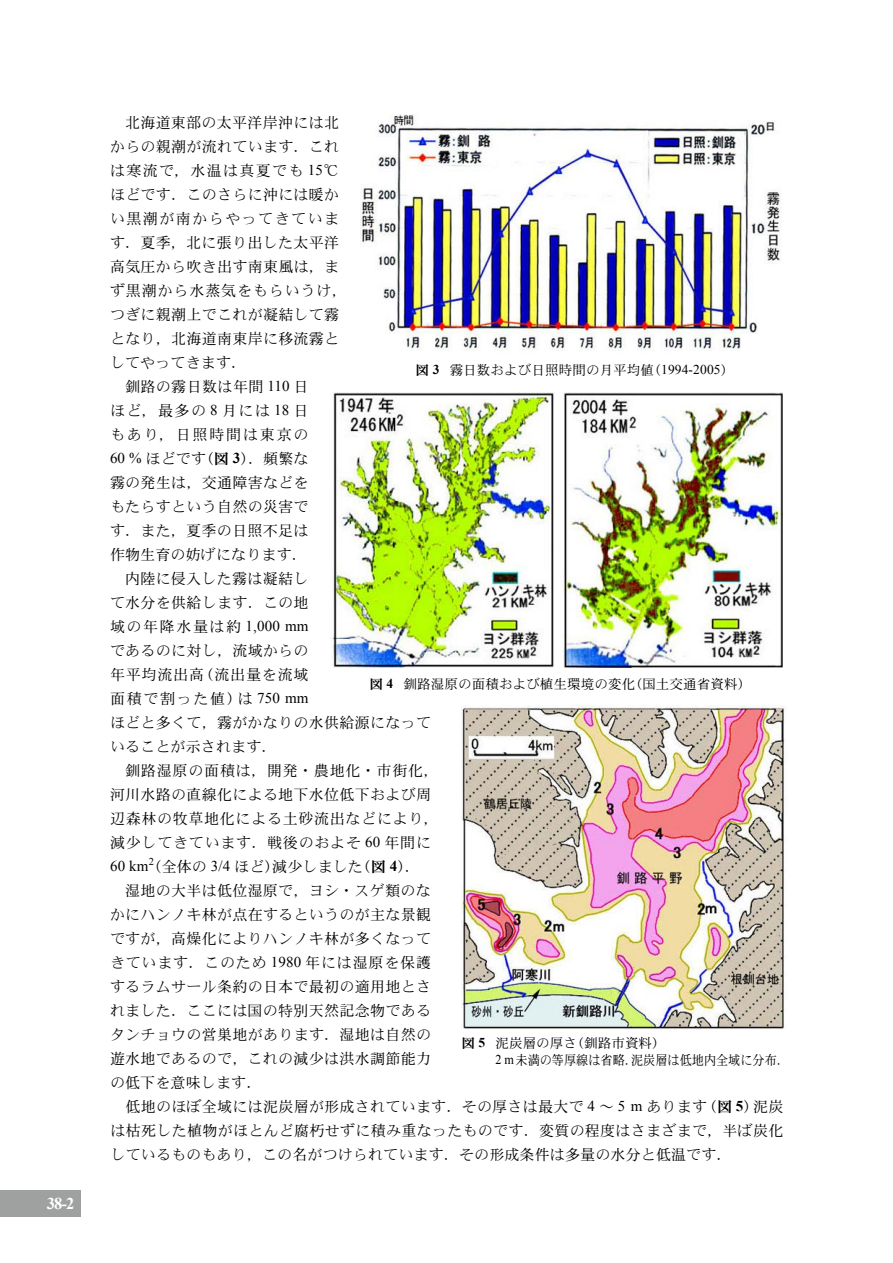
<style>
.page{position:relative;width:893px;height:1263px;background:#fff}
.page>*{position:absolute;margin:0;border:0;box-sizing:border-box;transform-origin:0 0}
.t1{font:700 16.5px "Times New Roman";color:#fff}
.t2{font:15px/24px "DFHS Mincho W3 WIN RKSJ H";letter-spacing:.02em;color:#000;text-align:justify}
.t3{font:15px "DFHS Mincho W3 WIN RKSJ H";letter-spacing:.055em;color:#000}
.t4{font:15px "DFHS Mincho W3 WIN RKSJ H";letter-spacing:.045em;color:#000}
.t5{font:15px "DFHS Mincho W3 WIN RKSJ H";letter-spacing:.05em;color:#000}
.t6{font:15px "DFHS Mincho W3 WIN RKSJ H";letter-spacing:.09em;color:#000}
.t7{font:15px "DFHS Mincho W3 WIN RKSJ H";letter-spacing:.06em;color:#000}
.t8{font:15px "DFHS Mincho W3 WIN RKSJ H";letter-spacing:.105em;color:#000}
.t9{font:15px "DFHS Mincho W3 WIN RKSJ H";letter-spacing:.1em;color:#000}
.t10{font:15px "DFHS Mincho W3 WIN RKSJ H";letter-spacing:.11em;color:#000}
.t11{font:15px "DFHS Mincho W3 WIN RKSJ H";letter-spacing:.125em;color:#000}
.t12{font:13.5px/16.5px "DFHS Mincho W3 WIN RKSJ H";letter-spacing:.01em;color:#000}
.t13{font:10.5px "Times New Roman";color:#000}
.s1{font-family:"Times New Roman"}
.s2{font-family:"DFHS Mincho W7 WIN RKSJ H"}
.s3{font-family:"Times New Roman";font-weight:700}
</style>
<div class="page">
<div style="left:0;top:1191px;width:81px;height:26px;background:#9fa0a0"></div>
<img style="left:361px;top:115px;width:420px;height:236px">
<img style="left:330px;top:392px;width:224px;height:276px">
<img style="left:461px;top:706px;width:324px;height:323px">
<img style="left:563px;top:392px;width:220px;height:276px">
<p class="t1" style="left:47px;top:1192px;width:29px">38-2</p>
<p class="t2" style="left:125px;top:110px;width:216px">北海道東部の太平洋岸沖には北</p>
<p class="t2" style="left:110px;top:134px;width:231px">からの親潮が流れています．これ</p>
<p class="t6" style="left:110px;top:163px;width:231px">は寒流で，水温は真夏でも <span class="s1">15</span>℃</p>
<p class="t2" style="left:110px;top:182px;width:231px">ほどです．このさらに沖には暖か</p>
<p class="t9" style="left:110px;top:211px;width:231px">い黒潮が南からやってきていま</p>
<p class="t2" style="left:110px;top:230px;width:231px">す．夏季，北に張り出した太平洋</p>
<p class="t2" style="left:110px;top:254px;width:231px">高気圧から吹き出す南東風は，ま</p>
<p class="t7" style="left:110px;top:283px;width:238px">ず黒潮から水蒸気をもらいうけ，</p>
<p class="t2" style="left:110px;top:302px;width:231px">つぎに親潮上でこれが凝結して霧</p>
<p class="t2" style="left:110px;top:326px;width:231px">となり，北海道南東岸に移流霧と</p>
<p class="t2" style="left:110px;top:350px;width:138px">してやってきます．</p>
<p class="t2" style="left:125px;top:374px;width:185px">釧路の霧日数は年間 <span class="s1">110</span> 日</p>
<p class="t2" style="left:110px;top:398px;width:200px">ほど，最多の <span class="s1">8</span> 月には <span class="s1">18</span> 日</p>
<p class="t11" style="left:110px;top:427px;width:200px">もあり，日照時間は東京の</p>
<p class="t2" style="left:110px;top:446px;width:200px"><span class="s1">60 %</span> ほどです（<span class="s2">図</span> <span class="s3">3</span>）．頻繁な</p>
<p class="t2" style="left:110px;top:470px;width:200px">霧の発生は，交通障害などを</p>
<p class="t2" style="left:110px;top:494px;width:200px">もたらすという自然の災害で</p>
<p class="t2" style="left:110px;top:518px;width:200px">す．また，夏季の日照不足は</p>
<p class="t2" style="left:110px;top:542px;width:198px">作物生育の妨げになります．</p>
<p class="t2" style="left:125px;top:566px;width:185px">内陸に侵入した霧は凝結し</p>
<p class="t2" style="left:110px;top:590px;width:200px">て水分を供給します．この地</p>
<p class="t8" style="left:110px;top:619px;width:200px">域の年降水量は約<span class="s1">1,000 mm</span></p>
<p class="t2" style="left:110px;top:638px;width:200px">であるのに対し，流域からの</p>
<p class="t3" style="left:110px;top:667px;width:200px">年平均流出高（流出量を流域</p>
<p class="t10" style="left:110px;top:691px;width:200px">面積で割った値）は <span class="s1">750 mm</span></p>
<p class="t2" style="left:110px;top:710px;width:323px">ほどと多くて，霧がかなりの水供給源になって</p>
<p class="t2" style="left:110px;top:734px;width:168px">いることが示されます．</p>
<p class="t3" style="left:125px;top:763px;width:315px">釧路湿原の面積は，開発・農地化・市街化，</p>
<p class="t2" style="left:110px;top:782px;width:323px">河川水路の直線化による地下水位低下および周</p>
<p class="t4" style="left:110px;top:811px;width:330px">辺森林の牧草地化による土砂流出などにより，</p>
<p class="t5" style="left:110px;top:835px;width:322px">減少してきています．戦後のおよそ <span class="s1">60</span> 年間に</p>
<p class="t2" style="left:110px;top:854px;width:311px"><span class="s1">60 km</span>（全体の <span class="s1">3/4</span> ほど）減少しました（<span class="s2">図</span> <span class="s3">4</span>）．</p>
<p class="t12" style="left:416px;top:362px;width:320px"><span class="s2">図</span> <span class="s3">3</span> 霧日数および日照時間の月平均値（<span class="s1">1994-2005</span>）</p>
<p class="t12" style="left:370px;top:676px;width:383px"><span class="s2">図</span> <span class="s3">4</span> 釧路湿原の面積および植生環境の変化（国土交通省資料）</p>
<p class="t13" style="left:149px;top:854px;width:7px">2</p>
<p class="t2" style="left:110px;top:878px;width:323px;text-indent:15px">湿地の大半は低位湿原で，ヨシ・スゲ類のなかにハンノキ林が点在するというのが主な景観ですが，高燥化によりハンノキ林が多くなってきています．このため <span class="s1">1980</span> 年には湿原を保護するラムサール条約の日本で最初の適用地とされました．ここには国の特別天然記念物であるタンチョウの営巣地があります．湿地は自然の遊水地であるので，これの減少は洪水調節能力の低下を意味します．</p>
<p class="t12" style="left:495px;top:1035px;width:295px;text-indent:-34px"><span class="s2">図</span> <span class="s3">5</span> 泥炭層の厚さ（釧路市資料）<br><span class="s1">2 m</span>未満の等厚線は省略．泥炭層は低地内全域に分布．</p>
<p class="t2" style="left:111px;top:1095px;width:674px;text-indent:15px">低地のほぼ全域には泥炭層が形成されています．その厚さは最大で <span class="s1">4</span> ～ <span class="s1">5 m</span> あります（<span class="s2">図</span> <span class="s3">5</span>）泥炭は枯死した植物がほとんど腐朽せずに積み重なったものです．変質の程度はさまざまで，半ば炭化しているものもあり，この名がつけられています．その形成条件は多量の水分と低温です．</p>
</div>
